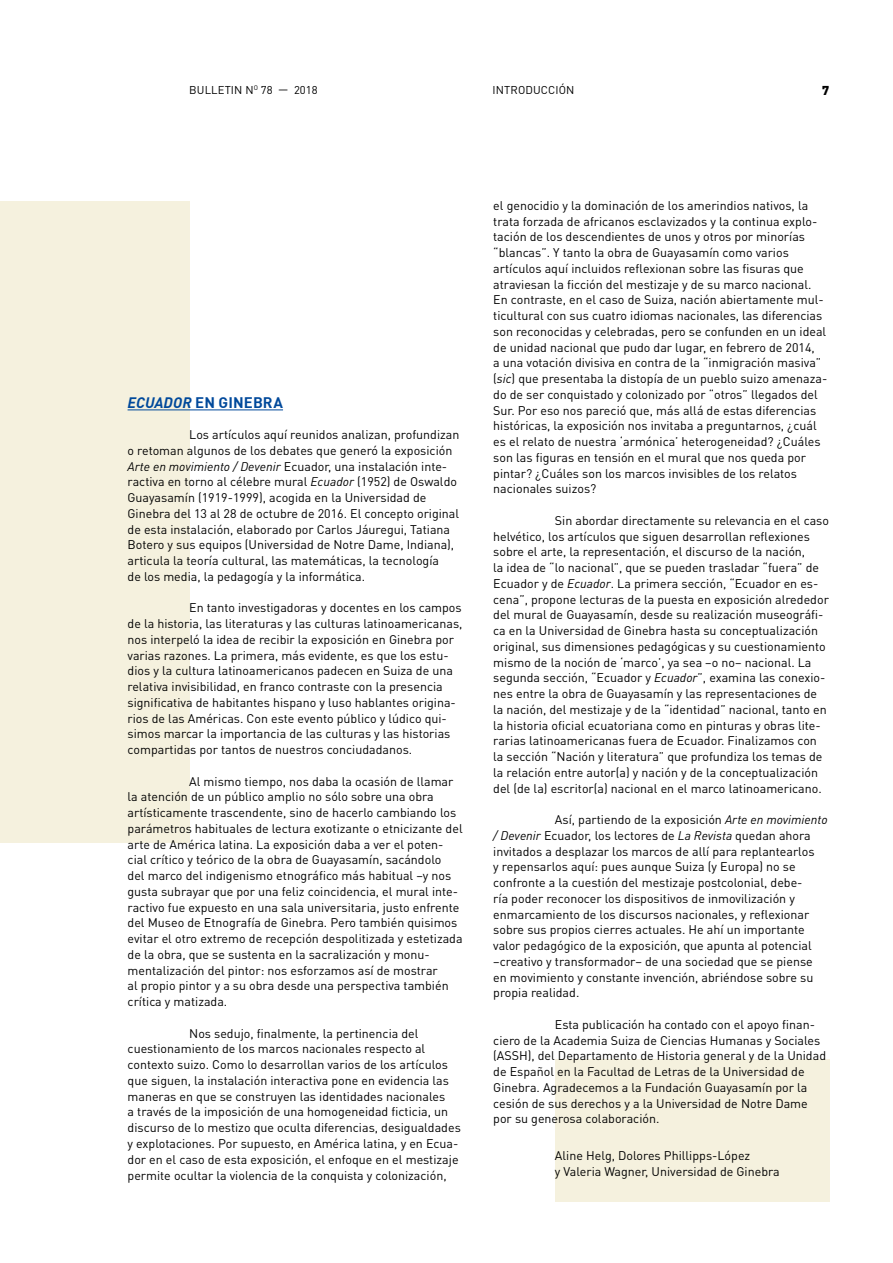
<style>
.page{position:relative;width:893px;height:1263px;background:#fff}
.page>*{position:absolute;margin:0;border:0;box-sizing:border-box;transform-origin:0 0}
.t1{font:700 15px "DIN";letter-spacing:.005em;color:#00499b}
.t2{font:900 12.75px "DIN Pro";color:#000}
.t3{font:12.45px/15.8px "DIN Pro";color:#000}
.t4{font:11.25px "DIN Pro";letter-spacing:.01em;color:#000}
.s1{font-style:italic}
.s2{font-family:"DIN";font-style:italic}
</style>
<div class="page">
<div style="left:0;top:201px;width:189px;height:642px;background:#f5f1de"></div>
<div style="left:555px;top:1059px;width:274px;height:143px;background:#f5f1de"></div>
<hr style="left:128px;top:409px;width:155px;height:1px;background:#00499b">
<p class="t4" style="left:493px;top:82px;width:83px">I ntroducción</p>
<p class="t4" style="left:189px;top:82px;width:130px">bulletin N <sup>o</sup> 78 — 2018</p>
<p class="t2" style="left:822px;top:82px;width:9px">7</p>
<p class="t1" style="left:128px;top:392px;width:157px"><span class="s1">ECUADOR</span> EN GINEBRA</p>
<p class="t3" style="left:128px;top:426px;width:333px;text-indent:62px">Los artículos aquí reunidos analizan, profundizan o retoman algunos de los debates que generó la exposición <span class="s2">Arte en movimiento / Devenir</span> Ecuador, una instalación inte&shy;ractiva en torno al célebre mural <span class="s2">Ecuador</span> (1952) de Oswaldo Guayasamín (1919-1999), acogida en la U niversidad de Ginebra del 13 al 28 de octubre de 2016. El concepto original de esta instalación, elaborado por Carlos Jáuregui, Tatiana Botero y sus equipos (U niversidad de Notre Dame, I ndiana), articula la teoría cultural, las matemáticas, la tecnología<br>de los media, la pedagogía y la informática.</p>
<p class="t3" style="left:128px;top:599px;width:336px;text-indent:62px">En tanto investigadoras y docentes en los campos de la historia, las literaturas y las culturas latinoamericanas, nos interpeló la idea de recibir la exposición en Ginebra por varias razones. La primera, más evidente, es que los estu&shy;dios y la cultura latinoamericanos padecen en Suiza de una relativa invisibilidad, en franco contraste con la presencia significativa de habitantes hispano y luso hablantes origina&shy;rios de las Américas. Con este evento público y lúdico qui&shy;simos marcar la importancia de las culturas y las historias compartidas por tantos de nuestros conciudadanos.</p>
<p class="t3" style="left:128px;top:773px;width:337px;text-indent:62px">Al mismo tiempo, nos daba la ocasión de llamar la atención de un público amplio no sólo sobre una obra artísticamente trascendente, sino de hacerlo cambiando los parámetros habituales de lectura exotizante o etnicizante del arte de América latina. La exposición daba a ver el poten&shy;cial crítico y teórico de la obra de Guayasamín, sacándolo<br>del marco del indigenismo etnográfico más habitual –y nos gusta subrayar que por una feliz coincidencia, el mural inte&shy;ractivo fue expuesto en una sala universitaria, justo enfrente del M useo de Etnografía de Ginebra. Pero también quisimos evitar el otro extremo de recepción despolitizada y estetizada de la obra, que se sustenta en la sacralización y monu&shy;mentalización del pintor: nos esforzamos así de mostrar<br>al propio pintor y a su obra desde una perspectiva también crítica y matizada.</p>
<p class="t3" style="left:128px;top:1025px;width:335px;text-indent:62px">Nos sedujo, finalmente, la pertinencia del cuestionamiento de los marcos nacionales respecto al contexto suizo. Como lo desarrollan varios de los artículos que siguen, la instalación interactiva pone en evidencia las maneras en que se construyen las identidades nacionales<br>a través de la imposición de una homogeneidad ficticia, un discurso de lo mestizo que oculta diferencias, desigualdades y explotaciones. Por supuesto, en América latina, y en Ecua&shy;dor en el caso de esta exposición, el enfoque en el mestizaje permite ocultar la violencia de la conquista y colonización,</p>
<p class="t3" style="left:493px;top:197px;width:336px">el genocidio y la dominación de los amerindios nativos, la trata forzada de africanos esclavizados y la continua explo&shy;tación de los descendientes de unos y otros por minorías “blancas”. Y tanto la obra de Guayasamín como varios artículos aquí incluidos reflexionan sobre las fisuras que atraviesan la ficción del mestizaje y de su marco nacional.<br>En contraste, en el caso de Suiza, nación abiertamente mul&shy;ticultural con sus cuatro idiomas nacionales, las diferencias son reconocidas y celebradas, pero se confunden en un ideal de unidad nacional que pudo dar lugar, en febrero de 2014,<br>a una votación divisiva en contra de la “inmigración masiva” (<span class="s2">sic</span>) que presentaba la distopía de un pueblo suizo amenaza&shy;do de ser conquistado y colonizado por “otros” llegados del Sur. Por eso nos pareció que, más allá de estas diferencias históricas, la exposición nos invitaba a preguntarnos, ¿cuál es el relato de nuestra ‘armónica’ heterogeneidad? ¿Cuáles son las figuras en tensión en el mural que nos queda por pintar? ¿Cuáles son los marcos invisibles de los relatos nacionales suizos?</p>
<p class="t3" style="left:493px;top:512px;width:337px;text-indent:62px">Sin abordar directamente su relevancia en el caso helvético, los artículos que siguen desarrollan reflexiones sobre el arte, la representación, el discurso de la nación,<br>la idea de “lo nacional”, que se pueden trasladar “fuera” de Ecuador y de <span class="s2">Ecuador</span>. La primera sección, “Ecuador en es&shy;cena”, propone lecturas de la puesta en exposición alrededor del mural de Guayasamín, desde su realización museográfi&shy;ca en la U niversidad de Ginebra hasta su conceptualización original, sus dimensiones pedagógicas y su cuestionamiento mismo de la noción de ‘marco’, ya sea –o no– nacional. La segunda sección, “Ecuador y <span class="s2">Ecuador</span>”, examina las conexio&shy;nes entre la obra de Guayasamín y las representaciones de la nación, del mestizaje y de la “identidad” nacional, tanto en la historia oficial ecuatoriana como en pinturas y obras lite&shy;rarias latinoamericanas fuera de Ecuador. Finalizamos con la sección “Nación y literatura” que profundiza los temas de la relación entre autor(a) y nación y de la conceptualización del (de la) escritor(a) nacional en el marco latinoamericano.</p>
<p class="t3" style="left:493px;top:811px;width:336px;text-indent:62px">Así, partiendo de la exposición <span class="s2">Arte en movimiento / Devenir</span> Ecuador, los lectores de <span class="s2">La Revista</span> quedan ahora invitados a desplazar los marcos de allí para replantearlos<br>y repensarlos aquí: pues aunque Suiza (y Europa) no se confronte a la cuestión del mestizaje postcolonial, debe-<br>ría poder reconocer los dispositivos de inmovilización y enmarcamiento de los discursos nacionales, y reflexionar sobre sus propios cierres actuales. He ahí un importante valor pedagógico de la exposición, que apunta al potencial –creativo y transformador– de una sociedad que se piense en movimiento y constante invención, abriéndose sobre su propia realidad.</p>
<p class="t3" style="left:493px;top:1016px;width:334px;text-indent:62px">Esta publicación ha contado con el apoyo finan&shy;ciero de la Academia Suiza de Ciencias Humanas y Sociales (ASSH), del Departamento de Historia general y de la U nidad de Español en la Facultad de Letras de la U niversidad de Ginebra. Agradecemos a la Fundación Guayasamín por la cesión de sus derechos y a la U niversidad de Notre Dame por su generosa colaboración.</p>
<p class="t3" style="left:555px;top:1147px;width:226px">Aline Helg, Dolores Phillipps-López<br>y Valeria Wagner, U niversidad de Ginebra</p>
</div>
